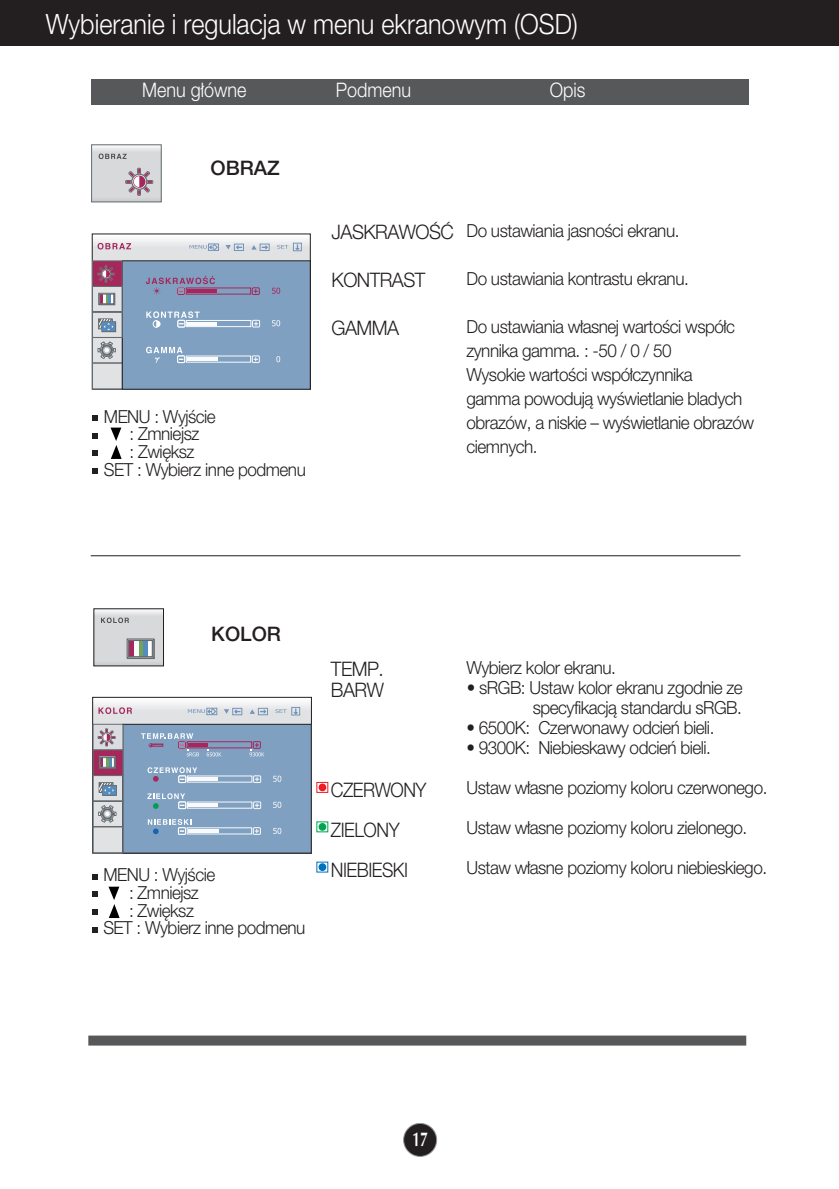
<style>
.page{position:relative;width:839px;height:1189px;background:#fff}
.page>*{position:absolute;margin:0;border:0;box-sizing:border-box;transform-origin:0 0}
.t1{font:300 28px "Helvetica Neue CE";color:#fff;scale:.9 1}
.t2{font:300 20px/20px "Helvetica Neue CE";letter-spacing:-.03em;color:#231f20;scale:.95 1}
.t3{font:300 20px/40px "Helvetica Neue CE";letter-spacing:-.03em;color:#231f20;scale:.9 1}
.t4{font:300 20px "Helvetica Neue CE";color:#fff;scale:.9 1}
.t5{font:500 20px "Helvetica Neue CE";color:#231f20}
.t6{font:700 20px "Optima";color:#fff;scale:.7 1}
.t7{font:300 18px/24px "Helvetica Neue CE";letter-spacing:-.03em;color:#231f20;scale:.95 1}
</style>
<div class="page">
<div style="left:403px;top:1123px;width:33px;height:33px;background:#231f20;border-radius:50%"></div>
<div style="left:403px;top:1123px;width:34px;height:34px;border:2px solid #939598;border-radius:50%"></div>
<div style="left:0;top:0;width:839px;height:45px;background:#231f20"></div>
<div style="left:88px;top:1035px;width:658px;height:10px;background:#57585a"></div>
<div style="left:91px;top:79px;width:657px;height:26px;background:#57585a"></div>
<hr style="left:91px;top:555px;width:649px;height:1px;background:#231f20">
<div style="left:316px;top:782px;width:12px;height:11px;border:1px solid #ee1d23"></div>
<div style="left:318px;top:783px;width:8px;height:8px;background:#ee1d23;border-radius:50%"></div>
<div style="left:318px;top:823px;width:8px;height:8px;background:#00a54f;border-radius:50%"></div>
<svg style="left:92px;top:468px;width:6px;height:6px"></svg>
<svg style="left:92px;top:450px;width:6px;height:6px"></svg>
<svg style="left:92px;top:433px;width:6px;height:5px"></svg>
<svg style="left:92px;top:415px;width:6px;height:6px"></svg>
<svg style="left:92px;top:927px;width:5px;height:5px"></svg>
<svg style="left:92px;top:909px;width:5px;height:6px"></svg>
<svg style="left:92px;top:891px;width:5px;height:6px"></svg>
<svg style="left:92px;top:874px;width:5px;height:5px"></svg>
<svg style="left:93px;top:147px;width:66px;height:53px;background:#d9dadc"></svg>
<div style="left:91px;top:145px;width:70px;height:57px;border:1px solid #656c70"></div>
<svg style="left:125px;top:168px;width:28px;height:28px"></svg>
<svg style="left:99px;top:154px;width:28px;height:5px"></svg>
<svg style="left:94px;top:239px;width:214px;height:148px;background:#dedfe1"></svg>
<div style="left:92px;top:337px;width:30px;height:26px;border:1px solid #656c70"></div>
<div style="left:92px;top:363px;width:30px;height:26px;border:1px solid #656c70"></div>
<div style="left:122px;top:261px;width:188px;height:128px;background:#7fa0c1"></div>
<svg style="left:272px;top:288px;width:8px;height:6px"></svg>
<svg style="left:272px;top:320px;width:8px;height:6px"></svg>
<svg style="left:276px;top:356px;width:4px;height:6px"></svg>
<svg style="left:92px;top:260px;width:31px;height:99px;background:#ad99a7"></svg>
<svg style="left:277px;top:245px;width:11px;height:4px"></svg>
<div style="left:234px;top:244px;width:10px;height:7px;border:1px solid #7495b9"></div>
<div style="left:260px;top:244px;width:9px;height:7px;border:1px solid #7495b9"></div>
<svg style="left:295px;top:245px;width:4px;height:4px"></svg>
<div style="left:208px;top:244px;width:11px;height:7px;border:1px solid #7495b9"></div>
<svg style="left:189px;top:244px;width:29px;height:7px"></svg>
<div style="left:293px;top:243px;width:8px;height:8px;border:1px solid #7495b9"></div>
<svg style="left:251px;top:245px;width:17px;height:5px"></svg>
<svg style="left:225px;top:245px;width:17px;height:5px"></svg>
<svg style="left:98px;top:243px;width:33px;height:6px"></svg>
<svg style="left:146px;top:311px;width:114px;height:16px"></svg>
<svg style="left:146px;top:347px;width:114px;height:16px"></svg>
<svg style="left:146px;top:276px;width:114px;height:19px"></svg>
<svg style="left:94px;top:703px;width:216px;height:21px"></svg>
<div style="left:92px;top:697px;width:220px;height:156px;border:1px solid #231f20"></div>
<div style="left:123px;top:724px;width:188px;height:129px;background:#7fa0c1"></div>
<div style="left:123px;top:724px;width:188px;height:129px;border:1px solid #231f20"></div>
<div style="left:93px;top:724px;width:30px;height:26px;background:#dadce2"></div>
<div style="left:93px;top:724px;width:30px;height:26px;border:1px solid #656c70"></div>
<svg style="left:93px;top:728px;width:30px;height:125px;background:#b7a9b4"></svg>
<svg style="left:273px;top:775px;width:8px;height:7px"></svg>
<svg style="left:273px;top:801px;width:8px;height:7px"></svg>
<svg style="left:273px;top:828px;width:8px;height:6px"></svg>
<svg style="left:275px;top:709px;width:12px;height:4px"></svg>
<div style="left:232px;top:708px;width:10px;height:7px;border:1px solid #7495b9"></div>
<div style="left:258px;top:708px;width:10px;height:7px;border:1px solid #7495b9"></div>
<svg style="left:293px;top:709px;width:5px;height:4px"></svg>
<div style="left:206px;top:708px;width:11px;height:7px;border:1px solid #7495b9"></div>
<svg style="left:188px;top:708px;width:28px;height:7px"></svg>
<div style="left:291px;top:707px;width:9px;height:8px;border:1px solid #7495b9"></div>
<svg style="left:250px;top:709px;width:16px;height:5px"></svg>
<svg style="left:224px;top:709px;width:16px;height:5px"></svg>
<svg style="left:98px;top:707px;width:34px;height:7px"></svg>
<svg style="left:141px;top:733px;width:123px;height:23px"></svg>
<svg style="left:148px;top:767px;width:113px;height:16px"></svg>
<svg style="left:147px;top:793px;width:114px;height:16px"></svg>
<svg style="left:148px;top:819px;width:113px;height:16px"></svg>
<svg style="left:96px;top:611px;width:66px;height:53px;background:#d8d9db"></svg>
<div style="left:127px;top:639px;width:28px;height:20px;border:1px solid #656c70"></div>
<div style="left:127px;top:639px;width:27px;height:19px;background:#fff"></div>
<div style="left:127px;top:638px;width:27px;height:20px;border:1px solid #656c70"></div>
<div style="left:129px;top:640px;width:5px;height:16px;background:#a5275b"></div>
<div style="left:134px;top:640px;width:5px;height:16px;background:#f9fafb"></div>
<hr style="left:139px;top:640px;width:4px;height:16px;background:#72a458">
<div style="left:143px;top:640px;width:5px;height:16px;background:#568cbd"></div>
<div style="left:128px;top:640px;width:25px;height:17px;border:1px solid #656c70"></div>
<svg style="left:101px;top:617px;width:28px;height:6px"></svg>
<div style="left:318px;top:863px;width:8px;height:8px;background:#0072bc;border-radius:50%"></div>
<svg style="left:110px;top:427px;width:12px;height:32px"></svg>
<svg style="left:108px;top:886px;width:12px;height:32px"></svg>
<h1 class="t1" style="left:46px;top:14px;width:593px">Wybieranie i regulacja w menu ekranowym (OSD)</h1>
<p class="t4" style="left:142px;top:83px;width:117px">Menu g∏ówne</p>
<p class="t4" style="left:336px;top:83px;width:85px">Podmenu</p>
<p class="t4" style="left:550px;top:83px;width:41px">Opis</p>
<p class="t5" style="left:210px;top:161px;width:71px">OBRAZ</p>
<p class="t7" style="left:104px;top:406px;width:119px">MENU : WyjÊcie</p>
<p class="t7" style="left:130px;top:424px;width:75px">: Zmniejsz</p>
<p class="t7" style="left:130px;top:442px;width:70px">: Zwi´ksz</p>
<p class="t7" style="left:104px;top:459px;width:214px">SET : Wybierz inne podmenu</p>
<p class="t2" style="left:331px;top:224px;width:130px">JASKRAWOÂå</p>
<p class="t2" style="left:331px;top:272px;width:100px">KONTRAST</p>
<p class="t2" style="left:331px;top:320px;width:73px">GAMMA</p>
<p class="t7" style="left:466px;top:220px;width:226px">Do ustawiania jasnoÊci ekranu.</p>
<p class="t7" style="left:466px;top:268px;width:235px">Do ustawiania kontrastu ekranu.</p>
<p class="t7" style="left:466px;top:316px;width:304px">Do ustawiania w∏asnej wartoÊci wspó∏c zynnika gamma. : -50 / 0 / 50<br>Wysokie wartoÊci wspó∏czynnika<br>gamma powodujà wyÊwietlanie bladych obrazów, a niskie – wyÊwietlanie obrazów ciemnych.</p>
<p class="t5" style="left:211px;top:626px;width:71px">KOLOR</p>
<p class="t2" style="left:331px;top:661px;width:57px">TEMP.<br>BARW</p>
<p class="t7" style="left:103px;top:865px;width:119px">MENU : WyjÊcie</p>
<p class="t7" style="left:129px;top:883px;width:75px">: Zmniejsz</p>
<p class="t7" style="left:129px;top:900px;width:70px">: Zwi´ksz</p>
<p class="t7" style="left:103px;top:918px;width:214px">SET : Wybierz inne podmenu</p>
<p class="t3" style="left:331px;top:771px;width:108px">CZERWONY<br>ZIELONY<br>NIEBIESKI</p>
<p class="t7" style="left:466px;top:657px;width:159px">Wybierz kolor ekranu.</p>
<p class="t7" style="left:467px;top:679px;width:292px;line-height:20px;text-align:right">• sRGB: Ustaw kolor ekranu zgodnie ze specyfikacjà standardu sRGB.</p>
<p class="t7" style="left:466px;top:717px;width:262px">• 6500K: Czerwonawy odcieƒ bieli.</p>
<p class="t7" style="left:466px;top:737px;width:259px">• 9300K: Niebieskawy odcieƒ bieli.</p>
<p class="t7" style="left:466px;top:777px;width:318px">Ustaw w∏asne poziomy koloru czerwonego.</p>
<p class="t7" style="left:466px;top:817px;width:297px">Ustaw w∏asne poziomy koloru zielonego.</p>
<p class="t7" style="left:466px;top:857px;width:318px">Ustaw w∏asne poziomy koloru niebieskiego.</p>
<p class="t6" style="left:412px;top:1131px;width:23px">17</p>
</div>
